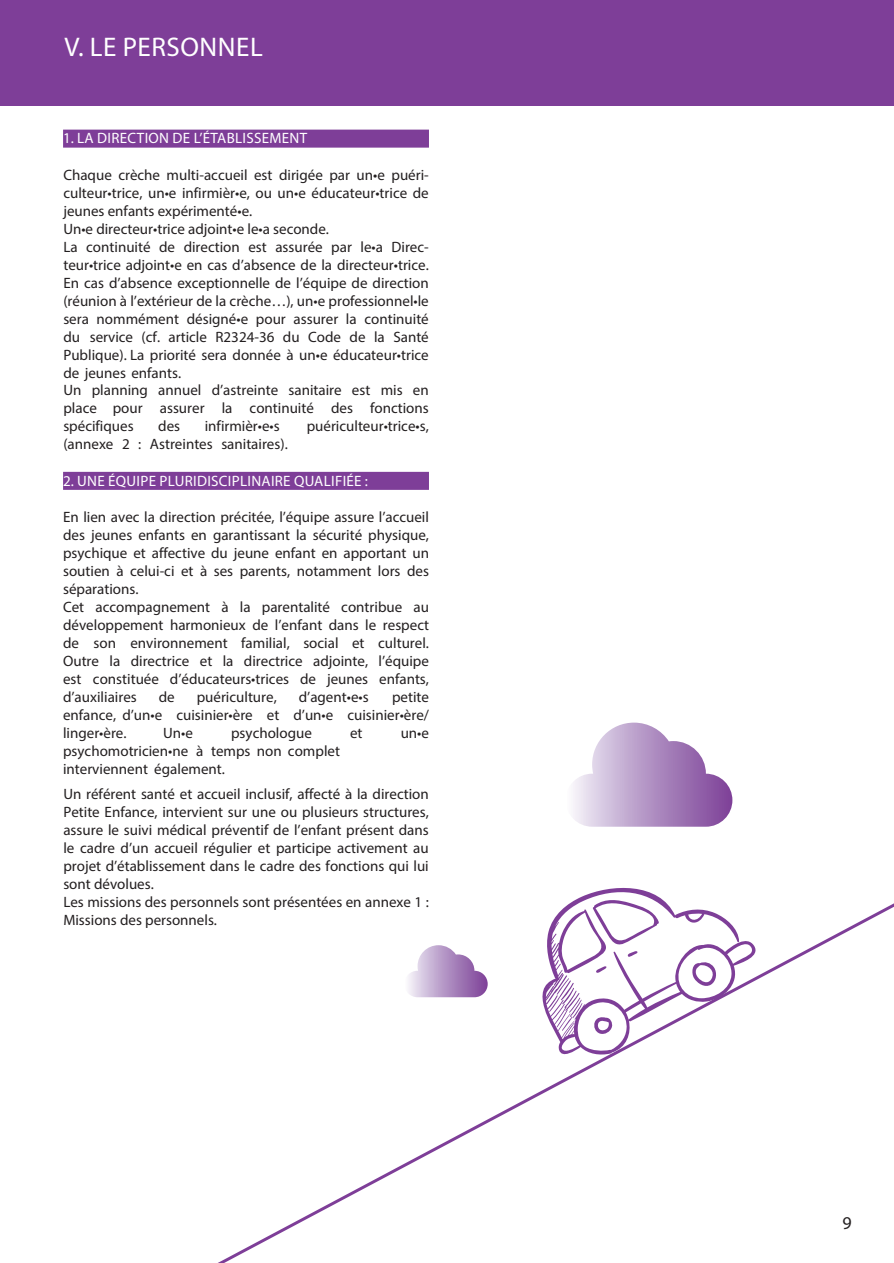
<style>
.page{position:relative;width:894px;height:1263px;background:#fff}
.page>*{position:absolute;margin:0;border:0;box-sizing:border-box;transform-origin:0 0}
.Style_de_paragraphe{font:27px "Myriad Pro";letter-spacing:.02em;color:#fff}
.t1{font:18px "Myriad Pro";color:#231f20}
.Style_de_paragraphe-2{font:15px/18px "Myriad Pro";color:#231f20}
.Style_de_paragraphe-3{font:15px "Myriad Pro";letter-spacing:.02em;color:#fff}
</style>
<div class="page">
<svg style="left:220px;top:796px;width:673px;height:466px"></svg>
<div style="left:63px;top:130px;width:366px;height:18px;background:#7e3e98"></div>
<div style="left:63px;top:472px;width:366px;height:18px;background:#7e3e98"></div>
<svg style="left:527px;top:881px;width:233px;height:177px"></svg>
<div style="left:0;top:0;width:893px;height:106px;background:#7e3e98"></div>
<svg style="left:565px;top:722px;width:167px;height:104px"></svg>
<svg style="left:404px;top:945px;width:83px;height:52px"></svg>
<p class="Style_de_paragraphe" style="left:64px;top:30px;width:200px">V. LE PERSONNEL</p>
<p class="Style_de_paragraphe-3" style="left:63px;top:129px;width:245px">1. LA DIRECTION DE L’ÉTABLISSEMENT</p>
<p class="Style_de_paragraphe-2" style="left:63px;top:165px;width:367px">Chaque crèche multi-accueil est dirigée par un•e puéri&shy;culteur•trice, un•e infirmièr•e, ou un•e éducateur•trice de jeunes enfants expérimenté•e.<br>Un•e directeur•trice adjoint•e le•a seconde.<br>La continuité de direction est assurée par le•a Direc&shy;teur•trice adjoint•e en cas d’absence de la directeur•trice.<br>En cas d’absence exceptionnelle de l’équipe de direction (réunion à l’extérieur de la crèche…), un•e professionnel•le sera nommément désigné•e pour assurer la continuité du service (cf. article R2324-36 du Code de la Santé Publique). La priorité sera donnée à un•e éducateur•trice de jeunes enfants.<br>Un planning annuel d’astreinte sanitaire est mis en place pour assurer la continuité des fonctions spécifiques</p>
<p class="Style_de_paragraphe-2" style="left:158px;top:417px;width:23px">des</p>
<p class="Style_de_paragraphe-2" style="left:205px;top:417px;width:76px">infirmièr•e•s</p>
<p class="Style_de_paragraphe-2" style="left:307px;top:417px;width:124px">puériculteur•trice•s,</p>
<p class="Style_de_paragraphe-2" style="left:63px;top:435px;width:226px">(annexe 2 : Astreintes sanitaires).</p>
<p class="Style_de_paragraphe-3" style="left:63px;top:471px;width:306px">2. UNE ÉQUIPE PLURIDISCIPLINAIRE QUALIFIÉE :</p>
<p class="Style_de_paragraphe-2" style="left:63px;top:507px;width:367px">En lien avec la direction précitée, l’équipe assure l’accueil des jeunes enfants en garantissant la sécurité physique, psychique et affective du jeune enfant en apportant un soutien à celui-ci et à ses parents, notamment lors des séparations.<br>Cet accompagnement à la parentalité contribue au développement harmonieux de l’enfant dans le respect de son environnement familial, social et culturel.<br>Outre la directrice et la directrice adjointe, l’équipe est constituée d’éducateurs•trices de jeunes enfants, d’auxiliaires</p>
<p class="Style_de_paragraphe-2" style="left:159px;top:687px;width:17px">de</p>
<p class="Style_de_paragraphe-2" style="left:197px;top:687px;width:82px">puériculture,</p>
<p class="Style_de_paragraphe-2" style="left:299px;top:687px;width:71px">d’agent•e•s</p>
<p class="Style_de_paragraphe-2" style="left:63px;top:687px;width:367px;text-align:justify;text-indent:329px">petite enfance, d’un•e cuisinier•ère et d’un•e cuisinier•ère/ linger•ère.</p>
<p class="Style_de_paragraphe-2" style="left:163px;top:723px;width:31px">Un•e</p>
<p class="Style_de_paragraphe-2" style="left:231px;top:723px;width:82px">psychologue</p>
<p class="Style_de_paragraphe-2" style="left:350px;top:723px;width:14px">et</p>
<p class="Style_de_paragraphe-2" style="left:400px;top:723px;width:30px">un•e</p>
<p class="Style_de_paragraphe-2" style="left:63px;top:741px;width:278px">psychomotricien•ne à temps non complet interviennent également.</p>
<p class="Style_de_paragraphe-2" style="left:63px;top:784px;width:367px">Un référent santé et accueil inclusif, affecté à la direction Petite Enfance, intervient sur une ou plusieurs structures, assure le suivi médical préventif de l’enfant présent dans le cadre d’un accueil régulier et participe activement au projet d’établissement dans le cadre des fonctions qui lui sont dévolues.<br>Les missions des personnels sont présentées en annexe 1 :<br>Missions des personnels.</p>
<p class="t1" style="left:842px;top:1211px;width:11px">9</p>
</div>
